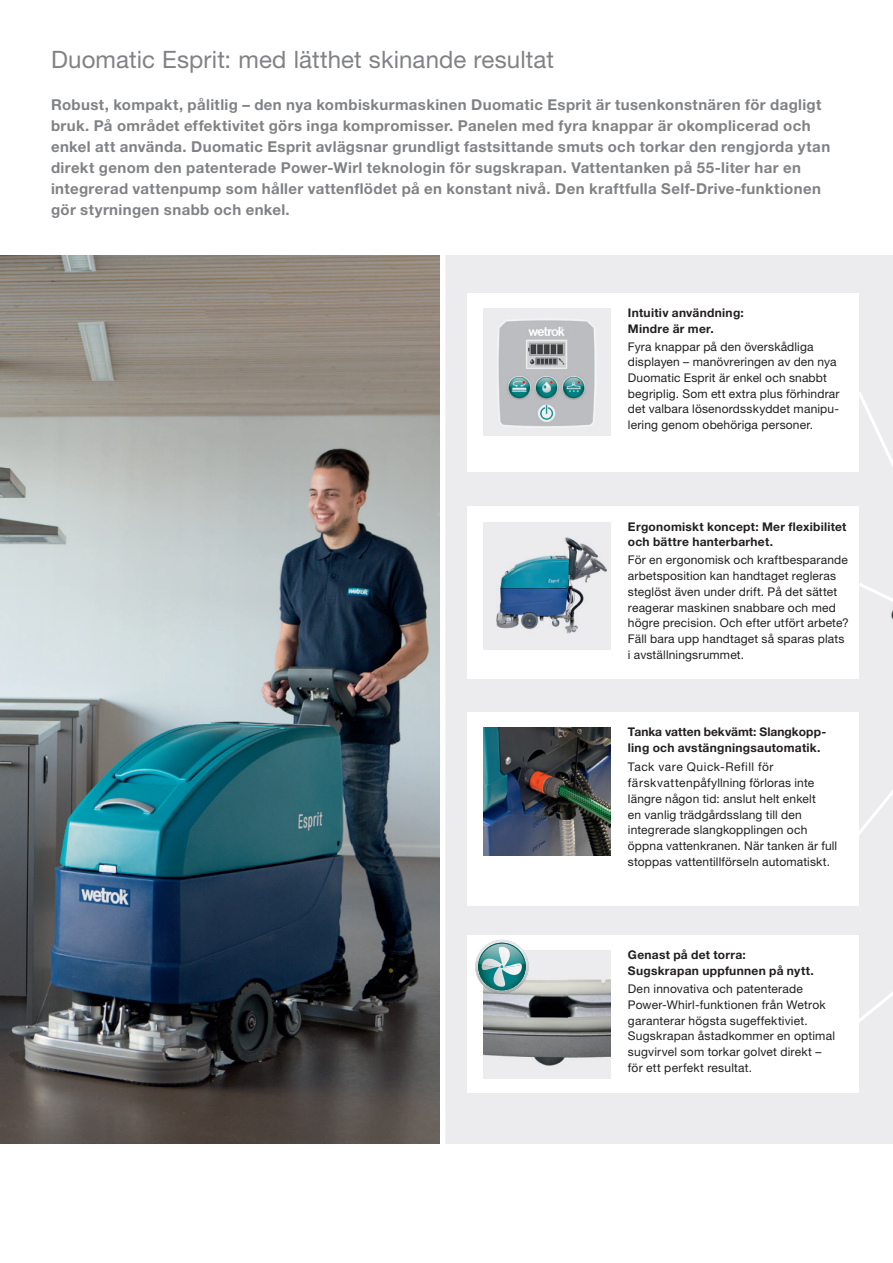
<style>
.page{position:relative;width:893px;height:1263px;background:#fff}
.page>*{position:absolute;margin:0;border:0;box-sizing:border-box;transform-origin:0 0}
.t1{font:24px "Helvetica Neue LT Pro";letter-spacing:.005em;color:#808285}
.t2{font:700 15px/21px "Helvetica Neue LT Pro";letter-spacing:.025em;color:#808285}
.t3{font:12px/15.8px "Helvetica Neue LT Pro";letter-spacing:.015em;color:#231f20}
.t4{font:700 12px/15.8px "Helvetica Neue LT Pro";letter-spacing:.02em;color:#231f20}
</style>
<div class="page">
<div style="left:439px;top:255px;width:454px;height:889px;background:#ececee"></div>
<div style="left:439px;top:249px;width:6px;height:903px;background:#fff"></div>
<div style="left:468px;top:935px;width:391px;height:158px;background:#fff"></div>
<div style="left:468px;top:507px;width:391px;height:172px;background:#fff"></div>
<div style="left:468px;top:712px;width:391px;height:194px;background:#fff"></div>
<div style="left:468px;top:293px;width:391px;height:178px;background:#fff"></div>
<img style="left:0;top:255px;width:439px;height:889px">
<div style="left:483px;top:951px;width:128px;height:127px;background:#ececee"></div>
<img style="left:483px;top:979px;width:128px;height:86px">
<div style="left:483px;top:522px;width:128px;height:128px;background:#ececee"></div>
<img style="left:496px;top:538px;width:110px;height:95px">
<img style="left:483px;top:728px;width:128px;height:127px">
<div style="left:483px;top:308px;width:128px;height:128px;background:#ececee"></div>
<img style="left:498px;top:320px;width:97px;height:106px">
<svg style="left:475px;top:940px;width:54px;height:53px"></svg>
<img style="left:478px;top:943px;width:48px;height:21px">
<svg style="left:859px;top:992px;width:34px;height:30px"></svg>
<svg style="left:859px;top:790px;width:34px;height:45px"></svg>
<svg style="left:855px;top:392px;width:38px;height:228px"></svg>
<h1 class="t1" style="left:51px;top:45px;width:505px">Duomatic Esprit: med lätthet skinande resultat</h1>
<p class="t2" style="left:51px;top:94px;width:781px">Robust, kompakt, pålitlig – den nya kombiskurmaskinen Duomatic Esprit är tusenkonstnären för dagligt bruk. På området effektivitet görs inga kompromisser. Panelen med fyra knappar är okomplicerad och enkel att använda. Duomatic Esprit avlägsnar grundligt fastsittande smuts och torkar den rengjorda ytan direkt genom den patenterade Power-Wirl teknologin för sugskrapan. Vattentanken på 55-liter har en integrerad vattenpump som håller vattenflödet på en konstant nivå. Den kraftfulla Self-Drive-funktionen gör styrningen snabb och enkel.</p>
<p class="t4" style="left:628px;top:304px;width:117px">Intuitiv användning:<br>Mindre är mer.</p>
<p class="t3" style="left:628px;top:338px;width:213px">Fyra knappar på den överskådliga displayen – manövreringen av den nya Duomatic Esprit är enkel och snabbt begriplig. Som ett extra plus förhindrar det valbara lösenordsskyddet manipu&shy;lering genom obehöriga personer.</p>
<p class="t4" style="left:628px;top:518px;width:220px">Ergonomiskt koncept: Mer flexibilitet och bättre hanterbarhet.</p>
<p class="t3" style="left:628px;top:552px;width:222px">För en ergonomisk och kraftbesparande arbetsposition kan handtaget regleras steglöst även under drift. På det sättet reagerar maskinen snabbare och med högre precision. Och efter utfört arbete?<br>Fäll bara upp handtaget så sparas plats i avställningsrummet.</p>
<p class="t4" style="left:628px;top:724px;width:200px">Tanka vatten bekvämt: Slangkopp&shy;ling och avstängningsautomatik.</p>
<p class="t3" style="left:628px;top:759px;width:211px">Tack vare Quick-Refill för färskvattenpåfyllning förloras inte längre någon tid: anslut helt enkelt<br>en vanlig trädgårdsslang till den integrerade slangkopplingen och öppna vattenkranen. När tanken är full stoppas vattentillförseln automatiskt.</p>
<p class="t4" style="left:628px;top:947px;width:187px">Genast på det torra:<br>Sugskrapan uppfunnen på nytt.</p>
<p class="t3" style="left:628px;top:981px;width:209px">Den innovativa och patenterade Power-Whirl-funktionen från Wetrok garanterar högsta sugeffektiviet.<br>Sugskrapan åstadkommer en optimal sugvirvel som torkar golvet direkt – för ett perfekt resultat.</p>
</div>
